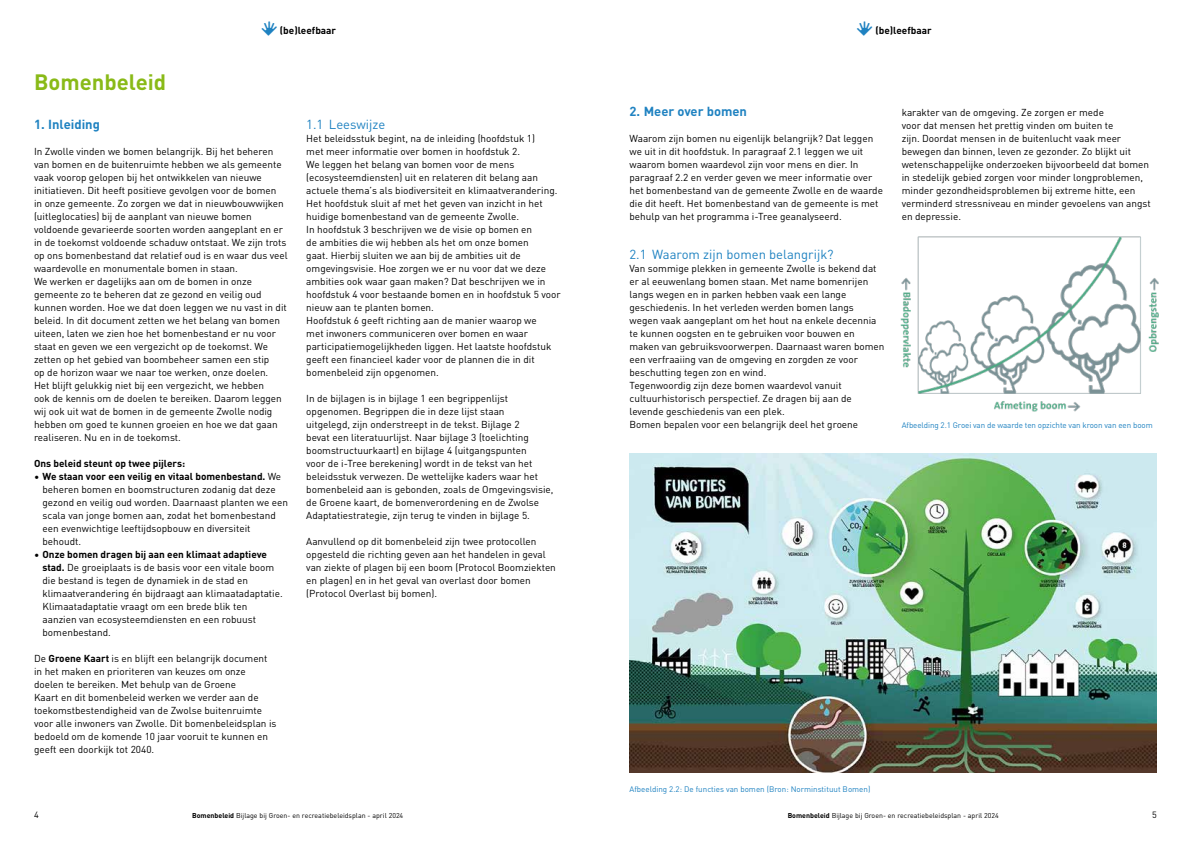
<style>
.page{position:relative;width:1191px;height:842px;background:#fff}
.page>*{position:absolute;margin:0;border:0;box-sizing:border-box;transform-origin:0 0}
.t1{font:700 22px "DINOT";color:#89ba17}
.t2{font:13px "DINOT";color:#1f82c1}
.t3{font:700 13px "DINOT";color:#1f82c1}
.t4{font:10px/13px "DINOT";color:#000}
.t5{font:700 10px "DINOT";color:#000}
.t6{font:9px "DINOT";color:#000}
.t7{font:8px "DINOT";letter-spacing:-.01em;color:#1f82c1}
.t8{font:7px "DINOT";color:#000}
.s1{font-family:"Just Hands";font-weight:400;color:#1f82c1}
.s2{font-weight:700}
</style>
<div class="page">
<img style="left:629px;top:454px;width:528px;height:318px">
<img style="left:900px;top:236px;width:259px;height:176px">
<h1 class="t1" style="left:34px;top:65px;width:134px">Bomenbeleid</h1>
<p class="t5" style="left:262px;top:23px;width:76px"><span class="s1">m</span>(be)leefbaar</p>
<p class="t5" style="left:857px;top:23px;width:76px"><span class="s1">m</span>(be)leefbaar</p>
<h2 class="t3" style="left:34px;top:114px;width:67px">1. Inleiding</h2>
<p class="t4" style="left:34px;top:144px;width:255px">In Zwolle vinden we bomen belangrijk. Bij het beheren van bomen en de buitenruimte hebben we als gemeente vaak voorop gelopen bij het ontwikkelen van nieuwe initiatieven. Dit heeft positieve gevolgen voor de bomen<br>in onze gemeente. Zo zorgen we dat in nieuwbouwwijken (uitleglocaties) bij de aanplant van nieuwe bomen voldoende gevarieerde soorten worden aangeplant en er in de toekomst voldoende schaduw ontstaat. We zijn trots op ons bomenbestand dat relatief oud is en waar dus veel waardevolle en monumentale bomen in staan.<br>We werken er dagelijks aan om de bomen in onze gemeente zo te beheren dat ze gezond en veilig oud kunnen worden. Hoe we dat doen leggen we nu vast in dit beleid. In dit document zetten we het belang van bomen uiteen, laten we zien hoe het bomenbestand er nu voor staat en geven we een vergezicht op de toekomst. We zetten op het gebied van boombeheer samen een stip<br>op de horizon waar we naar toe werken, onze doelen.<br>Het blijft gelukkig niet bij een vergezicht, we hebben<br>ook de kennis om de doelen te bereiken. Daarom leggen wij ook uit wat de bomen in de gemeente Zwolle nodig hebben om goed te kunnen groeien en hoe we dat gaan realiseren. Nu en in de toekomst.</p>
<p class="t5" style="left:34px;top:456px;width:153px">Ons beleid steunt op twee pijlers:</p>
<p class="t4" style="left:43px;top:469px;width:247px;text-indent:-8px">• <span class="s2">We staan voor een veilig en vitaal bomenbestand.</span> We beheren bomen en boomstructuren zodanig dat deze gezond en veilig oud worden. Daarnaast planten we een scala van jonge bomen aan, zodat het bomenbestand een evenwichtige leeftijdsopbouw en diversiteit behoudt.</p>
<p class="t4" style="left:43px;top:547px;width:242px;text-indent:-8px">• <span class="s2">Onze bomen dragen bij aan een klimaat adaptieve stad.</span> De groeiplaats is de basis voor een vitale boom die bestand is tegen de dynamiek in de stad en klimaatverandering én bijdraagt aan klimaatadaptatie.<br>Klimaatadaptatie vraagt om een brede blik ten aanzien van ecosysteemdiensten en een robuust bomenbestand.</p>
<p class="t4" style="left:34px;top:651px;width:244px">De <span class="s2">Groene Kaart</span> is en blijft een belangrijk document in het maken en prioriteren van keuzes om onze doelen te bereiken. Met behulp van de Groene<br>Kaart en dit bomenbeleid werken we verder aan de toekomstbestendigheid van de Zwolse buitenruimte voor alle inwoners van Zwolle. Dit bomenbeleidsplan is bedoeld om de komende 10 jaar vooruit te kunnen en geeft een doorkijk tot 2040.</p>
<h2 class="t2" style="left:306px;top:114px;width:81px">1.1 Leeswijze</h2>
<p class="t4" style="left:306px;top:131px;width:256px">Het beleidsstuk begint, na de inleiding (hoofdstuk 1)<br>met meer informatie over bomen in hoofdstuk 2.<br>We leggen het belang van bomen voor de mens (ecosysteemdiensten) uit en relateren dit belang aan actuele thema’s als biodiversiteit en klimaatverandering.<br>Het hoofdstuk sluit af met het geven van inzicht in het huidige bomenbestand van de gemeente Zwolle.<br>In hoofdstuk 3 beschrijven we de visie op bomen en<br>de ambities die wij hebben als het om onze bomen<br>gaat. Hierbij sluiten we aan bij de ambities uit de omgevingsvisie. Hoe zorgen we er nu voor dat we deze ambities ook waar gaan maken? Dat beschrijven we in hoofdstuk 4 voor bestaande bomen en in hoofdstuk 5 voor nieuw aan te planten bomen.<br>Hoofdstuk 6 geeft richting aan de manier waarop we<br>met inwoners communiceren over bomen en waar participatiemogelijkheden liggen. Het laatste hoofdstuk geeft een financieel kader voor de plannen die in dit bomenbeleid zijn opgenomen.</p>
<p class="t4" style="left:306px;top:391px;width:249px">In de bijlagen is in bijlage 1 een begrippenlijst opgenomen. Begrippen die in deze lijst staan<br>uitgelegd, zijn onderstreept in de tekst. Bijlage 2<br>bevat een literatuurlijst. Naar bijlage 3 (toelichting boomstructuurkaart) en bijlage 4 (uitgangspunten<br>voor de i-Tree berekening) wordt in de tekst van het beleidsstuk verwezen. De wettelijke kaders waar het bomenbeleid aan is gebonden, zoals de Omgevingsvisie, de Groene kaart, de bomenverordening en de Zwolse Adaptatiestrategie, zijn terug te vinden in bijlage 5.</p>
<p class="t4" style="left:306px;top:534px;width:251px">Aanvullend op dit bomenbeleid zijn twee protocollen opgesteld die richting geven aan het handelen in geval van ziekte of plagen bij een boom (Protocol Boomziekten en plagen) en in het geval van overlast door bomen (Protocol Overlast bij bomen).</p>
<h2 class="t3" style="left:629px;top:101px;width:119px">2. Meer over bomen</h2>
<p class="t4" style="left:629px;top:131px;width:255px">Waarom zijn bomen nu eigenlijk belangrijk? Dat leggen we uit in dit hoofdstuk. In paragraaf 2.1 leggen we uit waarom bomen waardevol zijn voor mens en dier. In paragraaf 2.2 en verder geven we meer informatie over het bomenbestand van de gemeente Zwolle en de waarde die dit heeft. Het bomenbestand van de gemeente is met behulp van het programma i-Tree geanalyseerd.</p>
<h2 class="t2" style="left:629px;top:244px;width:206px">2.1 Waarom zijn bomen belangrijk?</h2>
<p class="t4" style="left:629px;top:261px;width:256px">Van sommige plekken in gemeente Zwolle is bekend dat er al eeuwenlang bomen staan. Met name bomenrijen langs wegen en in parken hebben vaak een lange geschiedenis. In het verleden werden bomen langs wegen vaak aangeplant om het hout na enkele decennia te kunnen oogsten en te gebruiken voor bouwen en maken van gebruiksvoorwerpen. Daarnaast waren bomen een verfraaiing van de omgeving en zorgden ze voor beschutting tegen zon en wind.<br>Tegenwoordig zijn deze bomen waardevol vanuit cultuurhistorisch perspectief. Ze dragen bij aan de levende geschiedenis van een plek.<br>Bomen bepalen voor een belangrijk deel het groene</p>
<p class="t4" style="left:901px;top:105px;width:250px">karakter van de omgeving. Ze zorgen er mede<br>voor dat mensen het prettig vinden om buiten te<br>zijn. Doordat mensen in de buitenlucht vaak meer bewegen dan binnen, leven ze gezonder. Zo blijkt uit wetenschappelijke onderzoeken bijvoorbeeld dat bomen in stedelijk gebied zorgen voor minder longproblemen, minder gezondheidsproblemen bij extreme hitte, een verminderd stressniveau en minder gevoelens van angst en depressie.</p>
<p class="t7" style="left:901px;top:419px;width:252px">Afbeelding 2.1 Groei van de waarde ten opzichte van kroon van een boom</p>
<p class="t7" style="left:629px;top:783px;width:242px">Afbeelding 2.2: De functies van bomen (Bron: Norminstituut Bomen)</p>
<p class="t6" style="left:34px;top:808px;width:6px">4</p>
<p class="t8" style="left:192px;top:810px;width:213px"><span class="s2">Bomenbeleid</span> Bijlage bij Groen- en recreatiebeleidsplan - april 2024</p>
<p class="t8" style="left:787px;top:810px;width:213px"><span class="s2">Bomenbeleid</span> Bijlage bij Groen- en recreatiebeleidsplan - april 2024</p>
<p class="t6" style="left:1152px;top:808px;width:6px">5</p>
</div>
